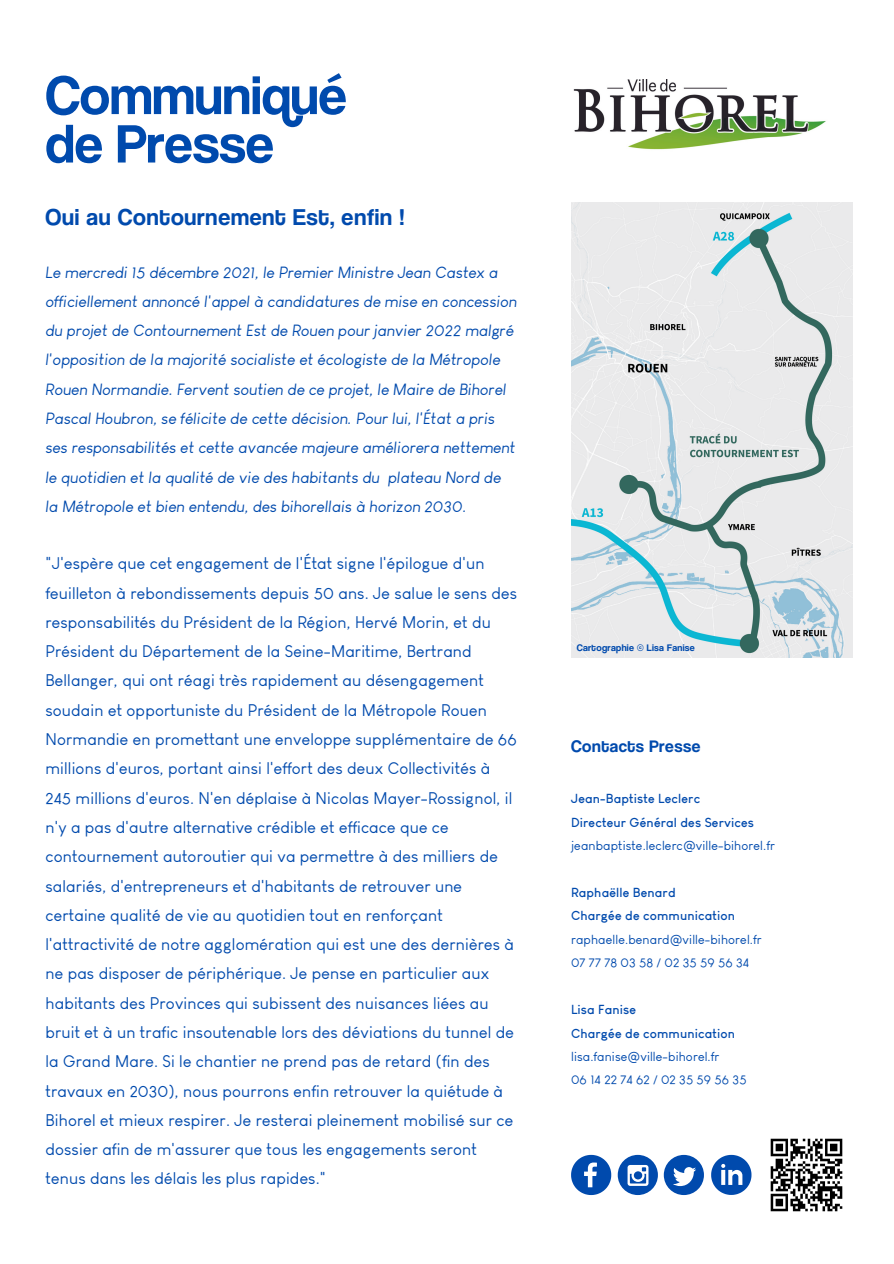
<style>
.page{position:relative;width:894px;height:1264px;background:#fff}
.page>*{position:absolute;margin:0;border:0;box-sizing:border-box;transform-origin:0 0}
.t1{font:56.1px "Coolvetica Rg";color:#004aad}
.t2{font:23.85px "Coolvetica Rg";letter-spacing:.03em;color:#004aad}
.t3{font:17.4px "Coolvetica Rg";letter-spacing:.03em;color:#004aad}
.t4{font:16.5px/29.2px "Louis George Cafe";letter-spacing:.01em;color:#004aad}
.t5{font:italic 15.9px/29.2px "Louis George Cafe";letter-spacing:.01em;color:#004aad}
.t6{font:12.9px "Louis George Cafe";letter-spacing:.01em;color:#004aad}
.t7{font:700 12.9px "Louis George Cafe";letter-spacing:.01em;color:#004aad}
.t8{font:9.9px "Coolvetica Rg";letter-spacing:.03em;color:#004aad}
</style>
<div class="page">
<img style="left:770px;top:1138px;width:73px;height:74px">
<svg style="left:571px;top:1154px;width:40px;height:40px"></svg>
<div style="left:617px;top:1154px;width:40px;height:40px;background:#004aad;border-radius:50%"></div>
<svg style="left:627px;top:1165px;width:21px;height:20px"></svg>
<div style="left:663px;top:1154px;width:40px;height:40px;background:#004aad;border-radius:50%"></div>
<svg style="left:673px;top:1167px;width:23px;height:19px"></svg>
<svg style="left:711px;top:1154px;width:40px;height:40px"></svg>
<img style="left:571px;top:202px;width:281px;height:455px">
<img style="left:573px;top:79px;width:253px;height:71px">
<p class="t1" style="left:45px;top:60px;width:303px">Communiqué</p>
<p class="t1" style="left:45px;top:108px;width:230px">de Presse</p>
<p class="t2" style="left:45px;top:202px;width:361px">Oui au Contournement Est, enfin !</p>
<p class="t5" style="left:45px;top:257px;width:473px">Le mercredi 15 décembre 2021, le Premier Ministre Jean Castex a officiellement annoncé l'appel à candidatures de mise en concession du projet de Contournement Est de Rouen pour janvier 2022 malgré l'opposition de la majorité socialiste et écologiste de la Métropole Rouen Normandie. Fervent soutien de ce projet, le Maire de Bihorel Pascal Houbron, se félicite de cette décision. Pour lui, l'État a pris ses responsabilités et cette avancée majeure améliorera nettement le quotidien et la qualité de vie des habitants du plateau Nord de la Métropole et bien entendu, des bihorellais à horizon 2030.</p>
<p class="t4" style="left:45px;top:549px;width:473px">"J'espère que cet engagement de l'État signe l'épilogue d'un feuilleton à rebondissements depuis 50 ans. Je salue le sens des responsabilités du Président de la Région, Hervé Morin, et du Président du Département de la Seine-Maritime, Bertrand Bellanger, qui ont réagi très rapidement au désengagement soudain et opportuniste du Président de la Métropole Rouen Normandie en promettant une enveloppe supplémentaire de 66 millions d'euros, portant ainsi l'effort des deux Collectivités à 245 millions d'euros. N'en déplaise à Nicolas Mayer-Rossignol, il n'y a pas d'autre alternative crédible et efficace que ce contournement autoroutier qui va permettre à des milliers de salariés, d'entrepreneurs et d'habitants de retrouver une certaine qualité de vie au quotidien tout en renforçant l'attractivité de notre agglomération qui est une des dernières à ne pas disposer de périphérique. Je pense en particulier aux habitants des Provinces qui subissent des nuisances liées au bruit et à un trafic insoutenable lors des déviations du tunnel de la Grand Mare. Si le chantier ne prend pas de retard (fin des travaux en 2030), nous pourrons enfin retrouver la quiétude à Bihorel et mieux respirer. Je resterai pleinement mobilisé sur ce dossier afin de m'assurer que tous les engagements seront tenus dans les délais les plus rapides."</p>
<p class="t8" style="left:576px;top:641px;width:120px">Cartographie © Lisa Fanise</p>
<p class="t3" style="left:571px;top:734px;width:131px">Contacts Presse</p>
<p class="t7" style="left:571px;top:791px;width:131px">Jean-Baptiste Leclerc</p>
<p class="t7" style="left:571px;top:815px;width:184px">Directeur Général des Services</p>
<p class="t6" style="left:571px;top:838px;width:205px">jeanbaptiste.leclerc@ville-bihorel.fr</p>
<p class="t7" style="left:571px;top:885px;width:106px">Raphaëlle Benard</p>
<p class="t7" style="left:571px;top:908px;width:166px">Chargée de communication</p>
<p class="t6" style="left:571px;top:932px;width:192px">raphaelle.benard@ville-bihorel.fr</p>
<p class="t6" style="left:571px;top:955px;width:179px">07 77 78 03 58 / 02 35 59 56 34</p>
<p class="t7" style="left:571px;top:1002px;width:67px">Lisa Fanise</p>
<p class="t7" style="left:571px;top:1025px;width:166px">Chargée de communication</p>
<p class="t6" style="left:571px;top:1049px;width:150px">lisa.fanise@ville-bihorel.fr</p>
<p class="t6" style="left:571px;top:1072px;width:177px">06 14 22 74 62 / 02 35 59 56 35</p>
</div>
